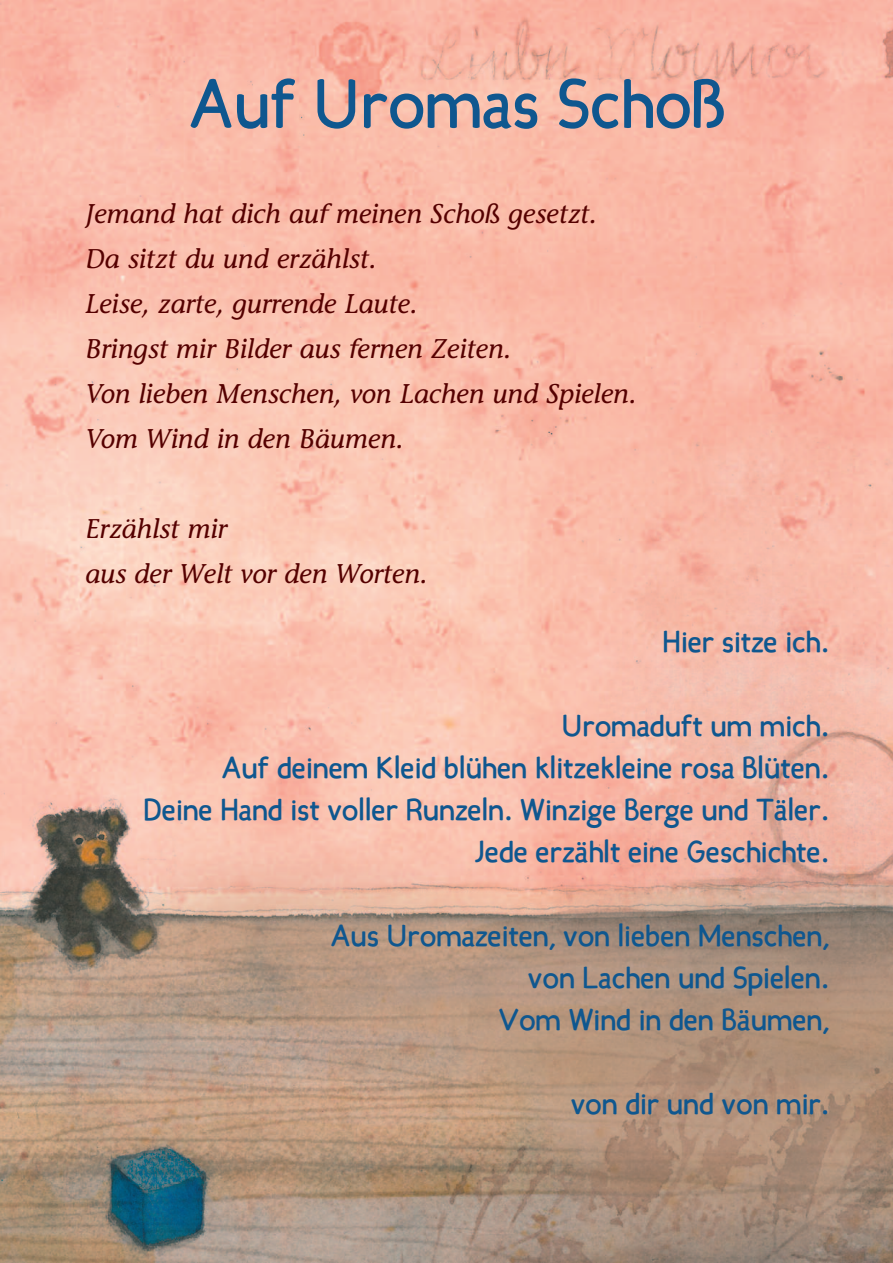
<style>
.page{position:relative;width:893px;height:1263px;background:#fff}
.page>*{position:absolute;margin:0;border:0;box-sizing:border-box;transform-origin:0 0}
.t1{font:700 67.5px "Candela";color:#0f578f}
.t2{font:700 30px/42px "Candela";color:#0f578f;text-align:right}
.t3{font:italic 27px/45px "Stone Informal";color:#500}
</style>
<div class="page">
<img style="left:0;top:0;width:893px;height:1263px">
<h1 class="t1" style="left:189px;top:79px;width:539px">Auf Uromas Schoß</h1>
<p class="t3" style="left:85px;top:194px;width:553px">Jemand hat dich auf meinen Schoß gesetzt.<br>Da sitzt du und erzählst.<br>Leise, zarte, gurrende Laute.<br>Bringst mir Bilder aus fernen Zeiten.<br>Von lieben Menschen, von Lachen und Spielen.<br>Vom Wind in den Bäumen.</p>
<p class="t3" style="left:85px;top:509px;width:344px">Erzählst mir<br>aus der Welt vor den Worten.</p>
<p class="t2" style="left:662px;top:624px;width:168px">Hier sitze ich.</p>
<p class="t2" style="left:143px;top:708px;width:688px">Uromaduft um mich.<br>Auf deinem Kleid blühen klitzekleine rosa Blüten.<br>Deine Hand ist voller Runzeln. Winzige Berge und Täler.<br>Jede erzählt eine Geschichte.</p>
<p class="t2" style="left:331px;top:918px;width:500px">Aus Uromazeiten, von lieben Menschen, von Lachen und Spielen.<br>Vom Wind in den Bäumen,</p>
<p class="t2" style="left:571px;top:1086px;width:260px">von dir und von mir.</p>
</div>
